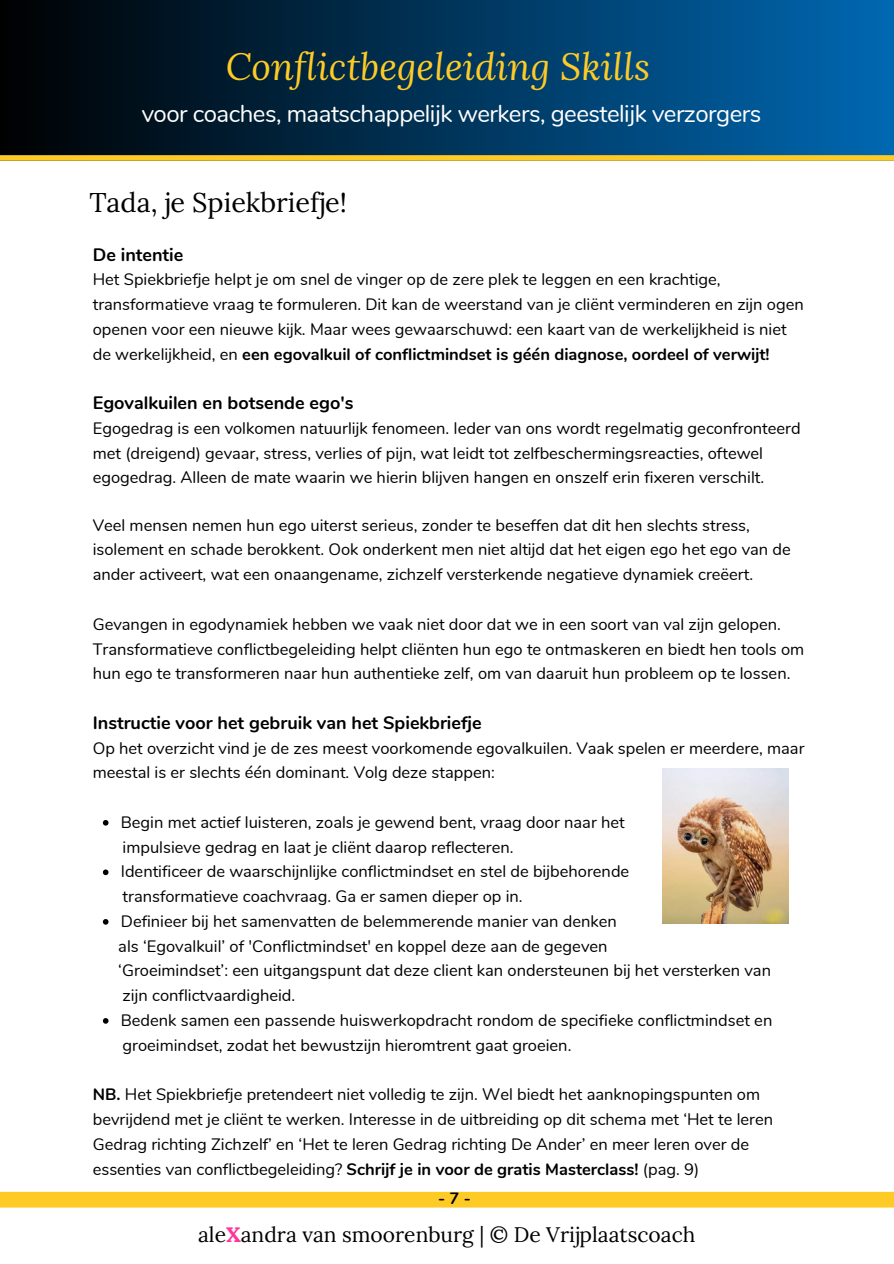
<style>
.page{position:relative;width:894px;height:1264px;background:#fff}
.page>*{position:absolute;margin:0;border:0;box-sizing:border-box;transform-origin:0 0}
.t1{font:italic 37.35px "Lora";color:#fecb26}
.t2{font:27px "Lora";color:#000}
.t3{font:24px "Nunito";letter-spacing:-.02em;color:#fff}
.t4{font:21px "Lora";color:#010101}
.t5{font:700 18px "Nunito";color:#000}
.t6{font:18px "Nunito";color:#fff}
.t7{font:16.5px/24.8px "Nunito";color:#000}
.t8{font:700 16.35px "Nunito";color:#000}
.s1{font-weight:700}
.s2{font-weight:700;color:#f39}
</style>
<div class="page">
<div style="left:0;top:1191px;width:893px;height:16px;background:#fecb26"></div>
<svg style="left:103px;top:820px;width:5px;height:5px"></svg>
<svg style="left:103px;top:869px;width:5px;height:6px"></svg>
<svg style="left:103px;top:919px;width:5px;height:5px"></svg>
<svg style="left:103px;top:1018px;width:5px;height:5px"></svg>
<img style="left:662px;top:768px;width:126px;height:155px">
<div style="left:0;top:0;width:893px;height:161px;background:linear-gradient(to right,#000001,#0068b1)"></div>
<div style="left:0;top:155px;width:893px;height:6px;background:#fecb26"></div>
<h5 class="t1" style="left:226px;top:41px;width:425px">Conflictbegeleiding Skills</h5>
<h4 class="t3" style="left:142px;top:97px;width:621px">voor coaches, maatschappelijk werkers, geestelijk verzorgers</h4>
<p class="t6" style="left:371px;top:108px;width:419px">voor coaches, geestelijk verzorgers en hulpverleners</p>
<p class="t2" style="left:89px;top:185px;width:259px">Tada, je Spiekbriefje!</p>
<h1 class="t5" style="left:93px;top:242px;width:92px">De intentie</h1>
<h3 class="t7" style="left:93px;top:267px;width:712px">Het Spiekbriefje helpt je om snel de vinger op de zere plek te leggen en een krachtige, transformatieve vraag te formuleren. Dit kan de weerstand van je cliënt verminderen en zijn ogen openen voor een nieuwe kijk. Maar wees gewaarschuwd: een kaart van de werkelijkheid is niet de werkelij kheid, en <span class="s1">een egovalkuil of conflictmindset is géén diagnose, oordeel of verwijt!</span></h3>
<p class="t5" style="left:93px;top:391px;width:262px">Egovalkuilen en botsende ego's</p>
<h2 class="t7" style="left:93px;top:416px;width:709px">Egogedrag is een volkomen natuurlijk fenomeen. Ieder van ons wordt regelmatig geconfronteerd met (dreigend) gevaar, stress, verlies of pij n, wat leidt tot zelfbeschermingsreacties, oftewel egogedrag. Alleen de mate waarin we hierin blijven hangen en onszelf erin fixeren verschilt.</h2>
<p class="t7" style="left:93px;top:513px;width:699px">Veel mensen nemen hun ego uiterst serieus, zonder te beseffen dat dit hen slechts stress, isolement en schade berokkent. Ook onderkent men niet altijd dat het eigen ego het ego van de ander activeert, wat een onaangename, zichzelf versterkende negatieve dynamiek creëert.</p>
<p class="t7" style="left:93px;top:612px;width:712px">Gevangen in egodynamiek hebben we vaak niet door dat we in een soort van val zijn gelopen.<br>Transformatieve conflictbegeleiding helpt cliënten hun ego te ontmaskeren en biedt hen tools om hun ego te transformeren naar hun authentieke zelf, om van daaruit hun probleem op te lossen.</p>
<p class="t5" style="left:93px;top:710px;width:390px">Instructie voor het gebruik van het Spiekbriefje</p>
<p class="t7" style="left:93px;top:735px;width:713px">Op het overzicht vind je de zes meest voorkomende egovalkuilen. Vaak spelen er meerdere, maar meestal is er slechts één dominant. Volg deze stappen:</p>
<p class="t7" style="left:121px;top:810px;width:505px">Begin met actief luisteren, zoals je gewend bent, vraag door naar het</p>
<p class="t7" style="left:122px;top:834px;width:392px">impulsieve gedrag en laat je cliënt daarop reflecteren.</p>
<p class="t7" style="left:121px;top:859px;width:510px">Identificeer de waarschijnlijke conflictmindset en stel de bijbehorende</p>
<p class="t7" style="left:122px;top:884px;width:401px">transformatieve coachvraag. Ga er samen dieper op in.</p>
<p class="t7" style="left:121px;top:909px;width:497px">Definieer bij het samenvatten de belemmerende manier van denken</p>
<p class="t7" style="left:118px;top:933px;width:490px">als ‘Egovalkuil’ of 'Conflictmindset' en koppel deze aan de gegeven</p>
<p class="t7" style="left:118px;top:958px;width:654px">‘Groeimindset’: een uitgangspunt dat deze client kan ondersteunen bij het versterken van</p>
<p class="t7" style="left:122px;top:983px;width:174px">zijn conflictvaardigheid.</p>
<p class="t7" style="left:121px;top:1008px;width:653px">Bedenk samen een passende huiswerkopdracht rondom de specifieke conflictmindset en</p>
<p class="t7" style="left:122px;top:1032px;width:450px">groeimindset, zodat het bewustzijn hieromtrent gaat groeien.</p>
<p class="t7" style="left:93px;top:1082px;width:681px"><span class="s1">NB.</span> Het Spiekbriefje pretendeert niet volledig te zijn. Wel biedt het aanknopingspunten om bevrijdend met je cliënt te werken. Interesse in de uitbreiding op dit schema met ‘Het te leren Gedrag richting Zichzelf’ en ‘Het te leren Gedrag richting De Ander’ en meer leren over de essenties van conflictbegeleiding? <span class="s1">Schrijf je in voor de gratis Masterclass!</span> (pag. 9)</p>
<p class="t8" style="left:438px;top:1187px;width:34px">-7-</p>
<p class="t4" style="left:198px;top:1220px;width:498px">ale<span class="s2">X</span>andra van smoorenburg | © De Vrijplaatscoach</p>
</div>
